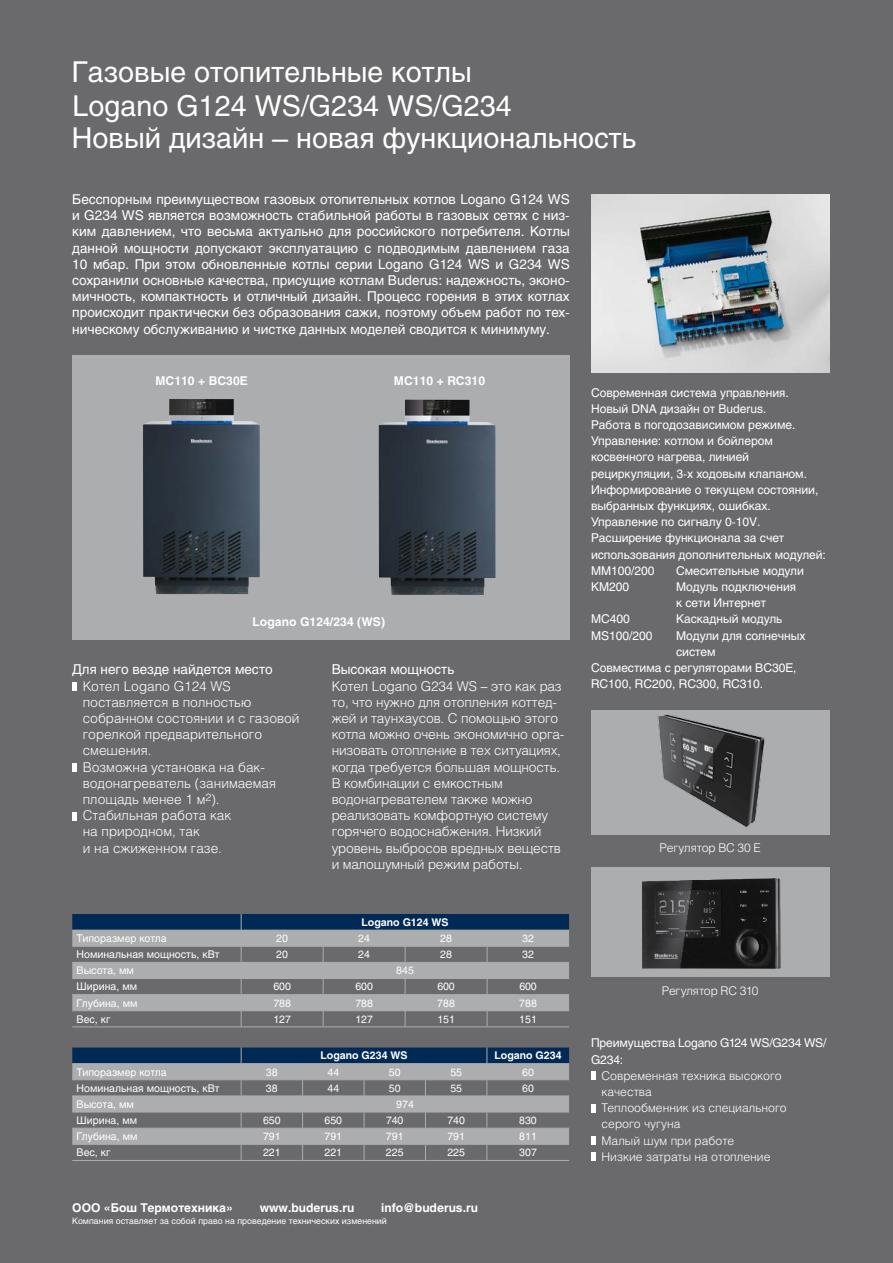
<style>
.page{position:relative;width:893px;height:1263px;background:#6a6a6c}
.page>*{position:absolute;margin:0;border:0;box-sizing:border-box;transform-origin:0 0}
.t1{font:28.5px/33.3px "Helios C";color:#fff}
.t2{font:13.5px/16.2px "Helios C";color:#fff;text-align:justify}
.t3{font:300 13.5px/16.2px "Helios C Lt";letter-spacing:-.01em;color:#fff}
.t4{font:12px/16.2px "Helios C";letter-spacing:-.005em;color:#fff}
.t5{font:300 12px/16.2px "Helios C Lt";color:#fff}
.t6{font:700 12px "Helios C";color:#fff}
.t7{font:300 12px "Helios C Lt";letter-spacing:-.02em;color:#fff}
.t8{font:10.5px "Helios C";color:#fff}
.t9{font:700 10.5px "Helios C";color:#fff}
.t10{font:8.7px "Helios C";letter-spacing:.005em;color:#fff}
</style>
<div class="page">
<div style="left:72px;top:355px;width:498px;height:285px;background:#acadaf"></div>
<div style="left:591px;top:1071px;width:5px;height:9px;background:#fff"></div>
<svg style="left:591px;top:1104px;width:4px;height:8px"></svg>
<svg style="left:591px;top:1136px;width:4px;height:8px"></svg>
<svg style="left:591px;top:1152px;width:4px;height:9px"></svg>
<img style="left:591px;top:194px;width:238px;height:179px">
<div style="left:591px;top:710px;width:238px;height:124px;background:#acadaf"></div>
<img style="left:657px;top:714px;width:108px;height:113px">
<div style="left:591px;top:867px;width:238px;height:110px;background:#acadaf"></div>
<img style="left:642px;top:878px;width:139px;height:91px">
<svg style="left:72px;top:682px;width:4px;height:8px"></svg>
<svg style="left:72px;top:763px;width:4px;height:8px"></svg>
<svg style="left:72px;top:812px;width:4px;height:8px"></svg>
<img style="left:143px;top:399px;width:117px;height:195px">
<img style="left:379px;top:400px;width:117px;height:195px">
<svg style="left:72px;top:914px;width:497px;height:112px"></svg>
<hr style="left:72px;top:1026px;width:169px;height:1px;background:#acadaf">
<hr style="left:241px;top:1026px;width:82px;height:1px;background:#acadaf">
<hr style="left:323px;top:1026px;width:82px;height:1px;background:#acadaf">
<hr style="left:405px;top:1026px;width:82px;height:1px;background:#acadaf">
<hr style="left:487px;top:1026px;width:82px;height:1px;background:#acadaf">
<hr style="left:72px;top:1160px;width:169px;height:1px;background:#acadaf">
<hr style="left:241px;top:1160px;width:62px;height:1px;background:#acadaf">
<hr style="left:303px;top:1160px;width:61px;height:1px;background:#acadaf">
<hr style="left:364px;top:1160px;width:61px;height:1px;background:#acadaf">
<hr style="left:425px;top:1160px;width:62px;height:1px;background:#acadaf">
<hr style="left:487px;top:1160px;width:82px;height:1px;background:#acadaf">
<svg style="left:72px;top:1047px;width:497px;height:113px"></svg>
<h1 class="t1" style="left:72px;top:57px;width:566px">Газовые отопительные котлы<br>Logano G124 WS/G234 WS/G234<br>Новый дизайн – новая функциональность</h1>
<p class="t2" style="left:72px;top:192px;width:499px">Бесспорным преимуществом газовых отопительных котлов Logano G124 WS и G234 WS является возможность стабильной работы в газовых сетях с низ&shy;ким давлением, что весьма актуально для российского потребителя. Котлы данной мощности допускают эксплуатацию с подводимым давлением газа 10 мбар. При этом обновленные котлы серии Logano G124 WS и G234 WS сохранили основные качества, присущие котлам Buderus: надежность, эконо&shy;мичность, компактность и отличный дизайн. Процесс горения в этих котлах происходит практически без образования сажи, поэтому объем работ по тех&shy;ническому обслуживанию и чистке данных моделей сводится к минимуму.</p>
<p class="t6" style="left:155px;top:376px;width:94px">MC110 + BC30E</p>
<p class="t6" style="left:394px;top:376px;width:93px">MC110 + RC310</p>
<p class="t6" style="left:253px;top:617px;width:134px">Logano G124/234 (WS)</p>
<p class="t2" style="left:72px;top:663px;width:202px">Для него везде найдется место</p>
<p class="t3" style="left:83px;top:679px;width:218px">Котел Logano G124 WS поставляется в полностью собранном состоянии и с газовой горелкой предварительного смешения.<br>Возможна установка на бак&shy;водонагреватель (занимаемая площадь менее 1 м<sup>2</sup>).<br>Стабильная работа как<br>на природном, так<br>и на сжиженном газе.</p>
<p class="t2" style="left:332px;top:663px;width:124px">Высокая мощность</p>
<p class="t3" style="left:332px;top:679px;width:234px">Котел Logano G234 WS – это как раз то, что нужно для отопления коттед&shy;жей и таунхаусов. С помощью этого котла можно очень экономично орга&shy;низовать отопление в тех ситуациях, когда требуется большая мощность.<br>В комбинации с емкостным водонагревателем также можно реализовать комфортную систему горячего водоснабжения. Низкий уровень выбросов вредных веществ и малошумный режим работы.</p>
<p class="t9" style="left:361px;top:918px;width:89px">Logano G124 WS</p>
<p class="t8" style="left:77px;top:934px;width:92px">Типоразмер котла</p>
<p class="t8" style="left:276px;top:934px;width:13px">20</p>
<p class="t8" style="left:358px;top:934px;width:13px">24</p>
<p class="t8" style="left:440px;top:934px;width:13px">28</p>
<p class="t8" style="left:522px;top:934px;width:13px">32</p>
<p class="t8" style="left:77px;top:950px;width:145px">Номинальная мощность, кВт</p>
<p class="t8" style="left:276px;top:950px;width:13px">20</p>
<p class="t8" style="left:358px;top:950px;width:13px">24</p>
<p class="t8" style="left:440px;top:950px;width:13px">28</p>
<p class="t8" style="left:522px;top:950px;width:13px">32</p>
<p class="t8" style="left:77px;top:966px;width:59px">Высота, мм</p>
<p class="t8" style="left:396px;top:966px;width:19px">845</p>
<p class="t8" style="left:77px;top:982px;width:62px">Ширина, мм</p>
<p class="t8" style="left:273px;top:982px;width:19px">600</p>
<p class="t8" style="left:355px;top:982px;width:19px">600</p>
<p class="t8" style="left:437px;top:982px;width:19px">600</p>
<p class="t8" style="left:519px;top:982px;width:19px">600</p>
<p class="t8" style="left:77px;top:999px;width:62px">Глубина, мм</p>
<p class="t8" style="left:273px;top:999px;width:19px">788</p>
<p class="t8" style="left:355px;top:999px;width:19px">788</p>
<p class="t8" style="left:437px;top:999px;width:19px">788</p>
<p class="t8" style="left:519px;top:999px;width:19px">788</p>
<p class="t8" style="left:77px;top:1015px;width:35px">Вес, кг</p>
<p class="t8" style="left:273px;top:1015px;width:19px">127</p>
<p class="t8" style="left:355px;top:1015px;width:19px">127</p>
<p class="t8" style="left:437px;top:1015px;width:19px">151</p>
<p class="t8" style="left:519px;top:1015px;width:19px">151</p>
<p class="t9" style="left:320px;top:1051px;width:89px">Logano G234 WS</p>
<p class="t9" style="left:494px;top:1051px;width:69px">Logano G234</p>
<p class="t8" style="left:77px;top:1068px;width:92px">Типоразмер котла</p>
<p class="t8" style="left:266px;top:1068px;width:13px">38</p>
<p class="t8" style="left:327px;top:1068px;width:13px">44</p>
<p class="t8" style="left:389px;top:1068px;width:13px">50</p>
<p class="t8" style="left:450px;top:1068px;width:13px">55</p>
<p class="t8" style="left:522px;top:1068px;width:13px">60</p>
<p class="t8" style="left:77px;top:1084px;width:145px">Номинальная мощность, кВт</p>
<p class="t8" style="left:266px;top:1084px;width:13px">38</p>
<p class="t8" style="left:327px;top:1084px;width:13px">44</p>
<p class="t8" style="left:389px;top:1084px;width:13px">50</p>
<p class="t8" style="left:450px;top:1084px;width:13px">55</p>
<p class="t8" style="left:522px;top:1084px;width:13px">60</p>
<p class="t8" style="left:77px;top:1100px;width:59px">Высота, мм</p>
<p class="t8" style="left:396px;top:1100px;width:19px">974</p>
<p class="t8" style="left:77px;top:1116px;width:62px">Ширина, мм</p>
<p class="t8" style="left:263px;top:1116px;width:19px">650</p>
<p class="t8" style="left:325px;top:1116px;width:19px">650</p>
<p class="t8" style="left:386px;top:1116px;width:19px">740</p>
<p class="t8" style="left:447px;top:1116px;width:19px">740</p>
<p class="t8" style="left:519px;top:1116px;width:19px">830</p>
<p class="t8" style="left:77px;top:1132px;width:62px">Глубина, мм</p>
<p class="t8" style="left:263px;top:1132px;width:19px">791</p>
<p class="t8" style="left:324px;top:1132px;width:19px">791</p>
<p class="t8" style="left:386px;top:1132px;width:19px">791</p>
<p class="t8" style="left:447px;top:1132px;width:19px">791</p>
<p class="t8" style="left:519px;top:1132px;width:19px">811</p>
<p class="t8" style="left:77px;top:1148px;width:35px">Вес, кг</p>
<p class="t8" style="left:263px;top:1148px;width:19px">221</p>
<p class="t8" style="left:324px;top:1148px;width:19px">221</p>
<p class="t8" style="left:386px;top:1148px;width:19px">225</p>
<p class="t8" style="left:447px;top:1148px;width:19px">225</p>
<p class="t8" style="left:519px;top:1148px;width:19px">307</p>
<p class="t6" style="left:72px;top:1203px;width:162px">ООО «Бош Термотехника»</p>
<p class="t6" style="left:260px;top:1203px;width:96px">www.buderus.ru</p>
<p class="t6" style="left:381px;top:1203px;width:98px">info@buderus.ru</p>
<p class="t10" style="left:72px;top:1217px;width:316px">Компания оставляет за собой право на проведение технических изменений</p>
<p class="t4" style="left:591px;top:385px;width:236px">Современная система управления.<br>Новый DNA дизайн от Buderus.<br>Работа в погодозависимом режиме.<br>Управление: котлом и бойлером косвенного нагрева, линией рециркуляции, 3-х ходовым клапаном.<br>Информирование о текущем состоянии, выбранных функциях, ошибках.<br>Управление по сигналу 0-10V.<br>Расширение функционала за счет использования дополнительных модулей:<br>ММ100/200</p>
<p class="t4" style="left:676px;top:563px;width:129px">Смесительные модули</p>
<p class="t4" style="left:591px;top:580px;width:40px">KM200</p>
<p class="t4" style="left:676px;top:580px;width:122px">Модуль подключения к сети Интернет</p>
<p class="t4" style="left:591px;top:612px;width:40px">MC400</p>
<p class="t4" style="left:676px;top:612px;width:108px">Каскадный модуль</p>
<p class="t4" style="left:591px;top:628px;width:63px">MS100/200</p>
<p class="t4" style="left:676px;top:628px;width:131px">Модули для солнечных</p>
<p class="t4" style="left:676px;top:644px;width:41px">систем</p>
<p class="t4" style="left:591px;top:661px;width:207px">Совместима с регуляторами BC30E,</p>
<p class="t4" style="left:591px;top:677px;width:174px">RC100, RC200, RC300, RC310.</p>
<p class="t5" style="left:660px;top:841px;width:103px">Регулятор BC 30 E</p>
<p class="t7" style="left:662px;top:986px;width:98px">Регулятор RC 310</p>
<p class="t4" style="left:591px;top:1036px;width:237px">Преимущества Logano G124 WS/G234 WS/<br>G234:</p>
<p class="t5" style="left:602px;top:1068px;width:187px">Современная техника высокого качества<br>Теплообменник из специального серого чугуна<br>Малый шум при работе<br>Низкие затраты на отопление</p>
</div>
